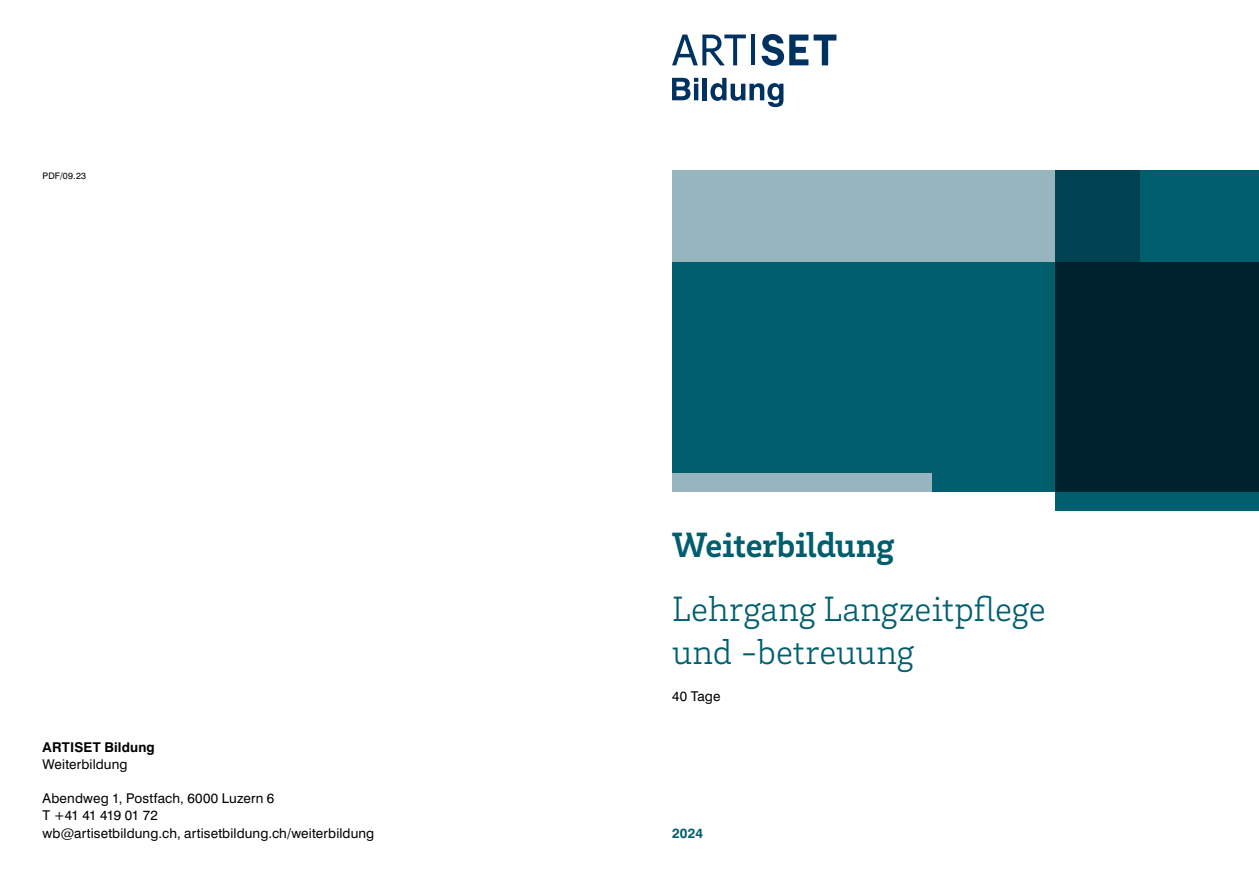
<style>
.page{position:relative;width:1259px;height:893px;background:#fff}
.page>*{position:absolute;margin:0;border:0;box-sizing:border-box;transform-origin:0 0}
.t1{font:300 36px/43.2px "Brix Slab";color:#005e6e}
.t2{font:700 36px "Brix Slab";letter-spacing:-.005em;color:#005e6e}
.t3{font:13.5px/17.1px "Swiss 721 BT";letter-spacing:.01em;color:#000}
.t4{font:700 13.5px "Swiss 721 BT";letter-spacing:.015em;color:#000}
.t5{font:700 13.5px "Swiss 721 BT";color:#005e6e}
.t6{font:9px "Swiss 721 BT";letter-spacing:.03em;color:#000}
</style>
<div class="page">
<hr style="left:751px;top:35px;width:4px;height:30px;background:#003261">
<svg style="left:761px;top:34px;width:75px;height:32px"></svg>
<svg style="left:672px;top:35px;width:74px;height:30px"></svg>
<svg style="left:672px;top:78px;width:26px;height:22px"></svg>
<div style="left:702px;top:78px;width:5px;height:22px;background:#003261"></div>
<svg style="left:710px;top:78px;width:73px;height:29px"></svg>
<div style="left:672px;top:170px;width:468px;height:92px;background:#97b5bf"></div>
<div style="left:672px;top:262px;width:587px;height:230px;background:#005e6e"></div>
<div style="left:672px;top:473px;width:259px;height:19px;background:#97b5bf"></div>
<svg style="left:1055px;top:170px;width:204px;height:340px;background:#003240"></svg>
<p class="t6" style="left:43px;top:170px;width:45px">PDF/09.23</p>
<p class="t4" style="left:43px;top:739px;width:114px">ARTISET Bildung</p>
<p class="t3" style="left:43px;top:756px;width:87px">Weiterbildung</p>
<p class="t3" style="left:43px;top:790px;width:333px">Abendweg 1, Postfach, 6000 Luzern 6<br>T +41 41 419 01 72<br>wb@artisetbildung.ch, artisetbildung.ch/weiterbildung</p>
<h1 class="t2" style="left:672px;top:521px;width:224px">Weiterbildung</h1>
<h1 class="t1" style="left:672px;top:586px;width:375px">Lehrgang Langzeitpflege und -betreuung</h1>
<p class="t3" style="left:672px;top:687px;width:50px">40 Tage</p>
<p class="t5" style="left:672px;top:824px;width:33px">2024</p>
</div>
